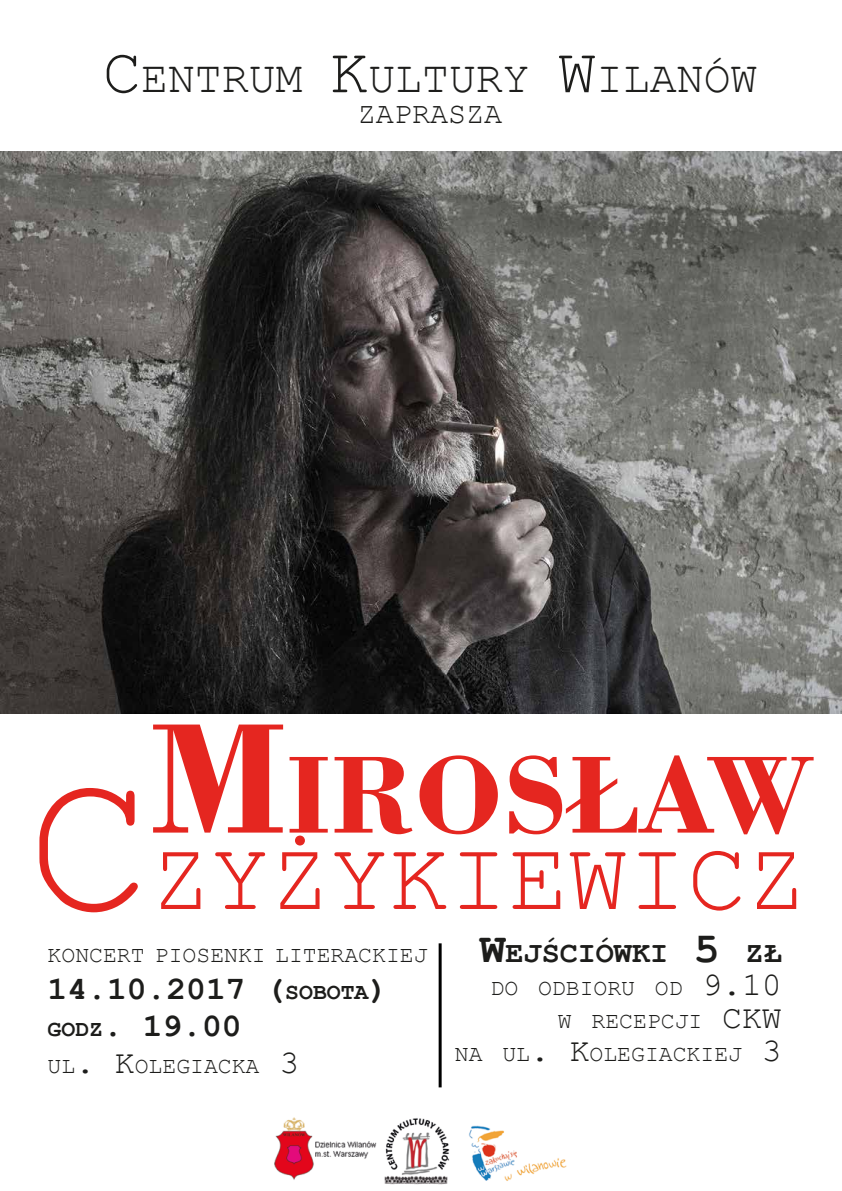
<style>
.page{position:relative;width:842px;height:1191px;background:#fff}
.page>*{position:absolute;margin:0;border:0;box-sizing:border-box;transform-origin:0 0}
.t1{font:700 116.3px "Bodoni BT";color:#e52620}
.t2{font:99.3px "Courier New";color:#e52620}
.t3{font:44.8px "Courier New";color:#1d1d1b}
.t4{font:700 33px/37px "Courier New";color:#1d1d1b}
.t5{font:700 30.1px "Courier New";color:#1d1d1b}
.t6{font:30.1px "Courier New";color:#1d1d1b}
.t7{font:23.1px/33px "Courier New";color:#1d1d1b;text-align:right}
.s1{font-size:64px}
.s2{font-size:166.2px}
.s3{font-size:207px}
.s4{font-size:23.1px}
.s5{font-size:33px}
.s6{font-size:43px}
</style>
<div class="page">
<img style="left:0;top:151px;width:842px;height:563px">
<hr style="left:439px;top:943px;width:3px;height:144px;background:#000">
<img style="left:274px;top:1117px;width:293px;height:68px">
<h3 class="t3" style="left:103px;top:51px;width:656px"><span class="s1">C</span>ENTRUM <span class="s1">K</span>ULTURY <span class="s1">W</span>ILANÓW</h3>
<h3 class="t6" style="left:358px;top:95px;width:146px">ZAPRASZA</h3>
<h1 class="t1" style="left:150px;top:722px;width:667px"><span class="s2">M</span>IROSŁAW</h1>
<h2 class="t2" style="left:27px;top:816px;width:781px"><span class="s3">C</span>ZYŻYKIEWICZ</h2>
<p class="t7" style="left:48px;top:937px;width:381px">KONCERT PIOSENKI LITERACKIEJ</p>
<h3 class="t4" style="left:48px;top:969px;width:342px">14.10.2017 (<span class="s4">SOBOTA</span>)<br><span class="s4">GODZ</span>. 19.00</h3>
<p class="t7" style="left:48px;top:1048px;width:253px">UL<span class="s5">. K</span>OLEGIACKA <span class="s5">3</span></p>
<h3 class="t5" style="left:480px;top:934px;width:303px"><span class="s6">W</span>EJŚCIÓWKI <span class="s6">5</span> ZŁ</h3>
<p class="t7" style="left:455px;top:970px;width:328px">DO ODBIORU OD <span class="s5">9.10<br></span>W RECEPCJI <span class="s5">CKW<br></span>NA UL<span class="s5">. K</span>OLEGIACKIEJ <span class="s5">3</span></p>
</div>
